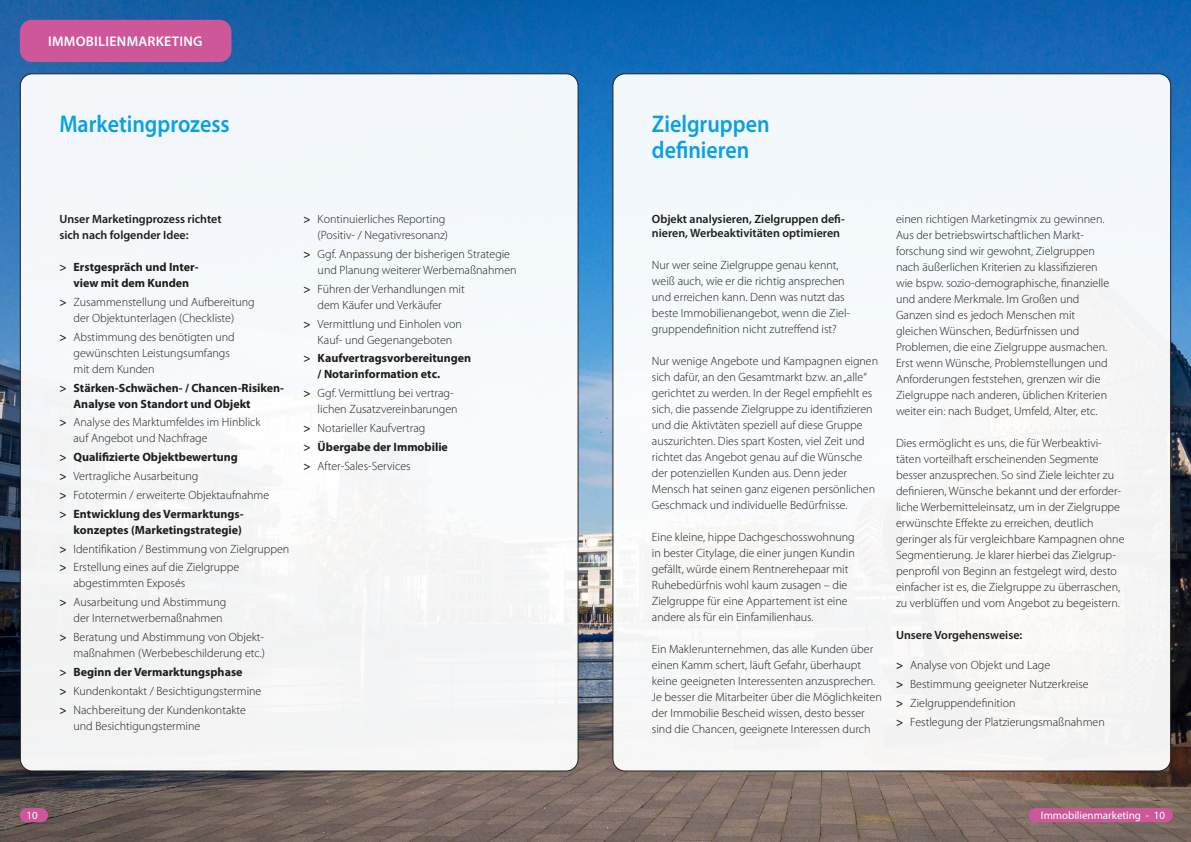
<style>
.page{position:relative;width:1191px;height:842px;background:#fff}
.page>*{position:absolute;margin:0;border:0;box-sizing:border-box;transform-origin:0 0}
.t1{font:600 24.2px/26.4px "Myriad Pro";color:#07a1e2;scale:.91 1}
.t2{font:600 14px "Myriad Pro";letter-spacing:.02em;color:#fff}
.t3{font:300 12px/16px "Myriad Pro";color:#1d1d1b}
.t4{font:700 12px/16px "Myriad Pro";color:#1d1d1b}
.t5{font:600 12px/16px "Myriad Pro";color:#1d1d1b}
.t6{font:11px "Myriad Pro";color:#fff}
.s1{font-weight:600}
.s2{font-weight:700}
</style>
<div class="page">
<img style="left:0;top:0;width:1191px;height:842px">
<div style="left:20px;top:74px;width:558px;height:697px;background:#f4f7fb;border-radius:12px"></div>
<div style="left:20px;top:808px;width:28px;height:14px;background:#cd5799;border-radius:7px"></div>
<div style="left:613px;top:74px;width:557px;height:697px;background:#f5f8fb;border-radius:12px"></div>
<div style="left:20px;top:20px;width:211px;height:42px;background:#cd5799;border-radius:12px"></div>
<div style="left:1028px;top:808px;width:144px;height:14px;background:#cd5799;border-radius:7px"></div>
<p class="t2" style="left:48px;top:34px;width:156px">IMMOBILIENMARKETING</p>
<h1 class="t1" style="left:59px;top:111px;width:189px">Marketingprozess</h1>
<p class="t5" style="left:59px;top:211px;width:164px">Unser Marketingprozess richtet sich nach folgender Idee:</p>
<p class="t4" style="left:59px;top:259px;width:141px;text-align:center"><span class="s1">&gt;</span> Erstgespräch und Inter&shy;view mit dem Kunden</p>
<p class="t3" style="left:59px;top:294px;width:197px;text-align:center"><span class="s1">&gt;</span> Zusammenstellung und Aufbereitung der Objektunterlagen (Checkliste)</p>
<p class="t3" style="left:73px;top:329px;width:163px;text-indent:-14px"><span class="s1">&gt;</span> Abstimmung des benötigten und gewünschten Leistungsumfangs mit dem Kunden</p>
<p class="t4" style="left:73px;top:380px;width:212px;text-indent:-14px"><span class="s1">&gt;</span> Stärken-Schwächen- / Chancen-Risiken-<br>Analyse von Standort und Objekt</p>
<p class="t3" style="left:73px;top:415px;width:189px;text-indent:-14px"><span class="s1">&gt;</span> Analyse des Marktumfeldes im Hinblick auf Angebot und Nachfrage</p>
<p class="t3" style="left:59px;top:448px;width:211px;line-height:18.8px"><span class="s1">&gt;</span> <span class="s2">Qualifizierte Objektbewertung<br></span><span class="s1">&gt;</span> Vertragliche Ausarbeitung<br><span class="s1">&gt;</span> Fototermin / erweiterte Objektaufnahme <span class="s1">&gt;</span> <span class="s2">Entwicklung des Vermarktungs-</span></p>
<p class="t3" style="left:59px;top:521px;width:231px;line-height:18.8px;text-indent:14px"><span class="s2">konzeptes (Marketingstrategie)<br></span><span class="s1">&gt;</span> Identifikation / Bestimmung von Zielgruppen <span class="s1">&gt;</span> Erstellung eines auf die Zielgruppe</p>
<p class="t3" style="left:59px;top:574px;width:168px;line-height:18.8px;text-indent:14px">abgestimmten Exposés<br><span class="s1">&gt;</span> Ausarbeitung und Abstimmung</p>
<p class="t3" style="left:59px;top:609px;width:206px;line-height:18.8px;text-indent:14px">der Internetwerbemaßnahmen<br><span class="s1">&gt;</span> Beratung und Abstimmung von Objekt-</p>
<p class="t3" style="left:59px;top:644px;width:207px;line-height:18.8px;text-indent:14px">maßnahmen (Werbebeschilderung etc.) <span class="s1">&gt;</span> <span class="s2">Beginn der Vermarktungsphase<br></span><span class="s1">&gt;</span> Kundenkontakt / Besichtigungstermine <span class="s1">&gt;</span> Nachbereitung der Kundenkontakte</p>
<p class="t3" style="left:73px;top:718px;width:128px">und Besichtigungstermine</p>
<p class="t3" style="left:303px;top:211px;width:146px;text-align:right"><span class="s1">&gt;</span> Kontinuierliches Reporting (Positiv- / Negativresonanz)</p>
<p class="t3" style="left:318px;top:246px;width:200px;text-indent:-14px"><span class="s1">&gt;</span> Ggf. Anpassung der bisherigen Strategie und Planung weiterer Werbemaßnahmen</p>
<p class="t3" style="left:318px;top:281px;width:149px;text-indent:-14px"><span class="s1">&gt;</span> Führen der Verhandlungen mit dem Käufer und Verkäufer</p>
<p class="t3" style="left:303px;top:316px;width:160px;text-align:center"><span class="s1">&gt;</span> Vermittlung und Einholen von<br>Kauf- und Gegenangeboten</p>
<p class="t4" style="left:318px;top:351px;width:155px;text-indent:-14px"><span class="s1">&gt;</span> Kaufvertragsvorbereitungen / Notarinformation etc.</p>
<p class="t3" style="left:318px;top:385px;width:141px;text-indent:-14px"><span class="s1">&gt;</span> Ggf. Vermittlung bei vertrag&shy;lichen Zusatzvereinbarungen</p>
<p class="t3" style="left:303px;top:419px;width:146px;line-height:18.8px"><span class="s1">&gt;</span> Notarieller Kaufvertrag<br><span class="s1">&gt;</span> <span class="s2">Übergabe der Immobilie </span><span class="s1">&gt;</span> After-Sales-Services</p>
<p class="t6" style="left:26px;top:809px;width:13px">10</p>
<h1 class="t1" style="left:652px;top:111px;width:131px">Zielgruppen definieren</h1>
<p class="t5" style="left:652px;top:212px;width:194px;line-height:14.4px">Objekt analysieren, Zielgruppen defi&shy;nieren, Werbeaktivitäten optimieren</p>
<p class="t3" style="left:652px;top:258px;width:200px">Nur wer seine Zielgruppe genau kennt, weiß auch, wie er die richtig ansprechen und erreichen kann. Denn was nutzt das beste Immobilienangebot, wenn die Ziel&shy;gruppendefinition nicht zutreffend ist?</p>
<p class="t3" style="left:652px;top:354px;width:228px">Nur wenige Angebote und Kampagnen eignen sich dafür, an den Gesamtmarkt bzw. an „alle“ gerichtet zu werden. In der Regel empfiehlt es sich, die passende Zielgruppe zu identifizieren und die Aktivtäten speziell auf diese Gruppe auszurichten. Dies spart Kosten, viel Zeit und richtet das Angebot genau auf die Wünsche der potenziellen Kunden aus. Denn jeder Mensch hat seinen ganz eigenen persönlichen Geschmack und individuelle Bedürfnisse.</p>
<p class="t3" style="left:652px;top:530px;width:204px">Eine kleine, hippe Dachgeschosswohnung in bester Citylage, die einer jungen Kundin gefällt, würde einem Rentnerehepaar mit Ruhebedürfnis wohl kaum zusagen – die Zielgruppe für eine Appartement ist eine andere als für ein Einfamilienhaus.</p>
<p class="t3" style="left:652px;top:642px;width:231px">Ein Maklerunternehmen, das alle Kunden über einen Kamm schert, läuft Gefahr, überhaupt keine geeigneten Interessenten anzusprechen.<br>Je besser die Mitarbeiter über die Möglichkeiten der Immobilie Bescheid wissen, desto besser sind die Chancen, geeignete Interessen durch</p>
<p class="t3" style="left:896px;top:211px;width:215px">einen richtigen Marketingmix zu gewinnen.<br>Aus der betriebswirtschaftlichen Markt&shy;forschung sind wir gewohnt, Zielgruppen nach äußerlichen Kriterien zu klassifizieren wie bspw. sozio-demographische, finanzielle und andere Merkmale. Im Großen und Ganzen sind es jedoch Menschen mit gleichen Wünschen, Bedürfnissen und Problemen, die eine Zielgruppe ausmachen.<br>Erst wenn Wünsche, Problemstellungen und Anforderungen feststehen, grenzen wir die Zielgruppe nach anderen, üblichen Kriterien weiter ein: nach Budget, Umfeld, Alter, etc.</p>
<p class="t3" style="left:896px;top:435px;width:230px">Dies ermöglicht es uns, die für Werbeaktivi&shy;täten vorteilhaft erscheinenden Segmente besser anzusprechen. So sind Ziele leichter zu definieren, Wünsche bekannt und der erforder&shy;liche Werbemitteleinsatz, um in der Zielgruppe erwünschte Effekte zu erreichen, deutlich geringer als für vergleichbare Kampagnen ohne Segmentierung. Je klarer hierbei das Zielgrup&shy;penprofil von Beginn an festgelegt wird, desto einfacher ist es, die Zielgruppe zu überraschen, zu verblüffen und vom Angebot zu begeistern.</p>
<p class="t5" style="left:896px;top:627px;width:128px">Unsere Vorgehensweise:</p>
<p class="t3" style="left:896px;top:656px;width:210px;line-height:18.8px"><span class="s1">&gt;</span> Analyse von Objekt und Lage<br><span class="s1">&gt;</span> Bestimmung geeigneter Nutzerkreise<br><span class="s1">&gt;</span> Zielgruppendefinition<br><span class="s1">&gt;</span> Festlegung der Platzierungsmaßnahmen</p>
<p class="t6" style="left:1041px;top:809px;width:125px">Immobilienmarketing - 10</p>
</div>
